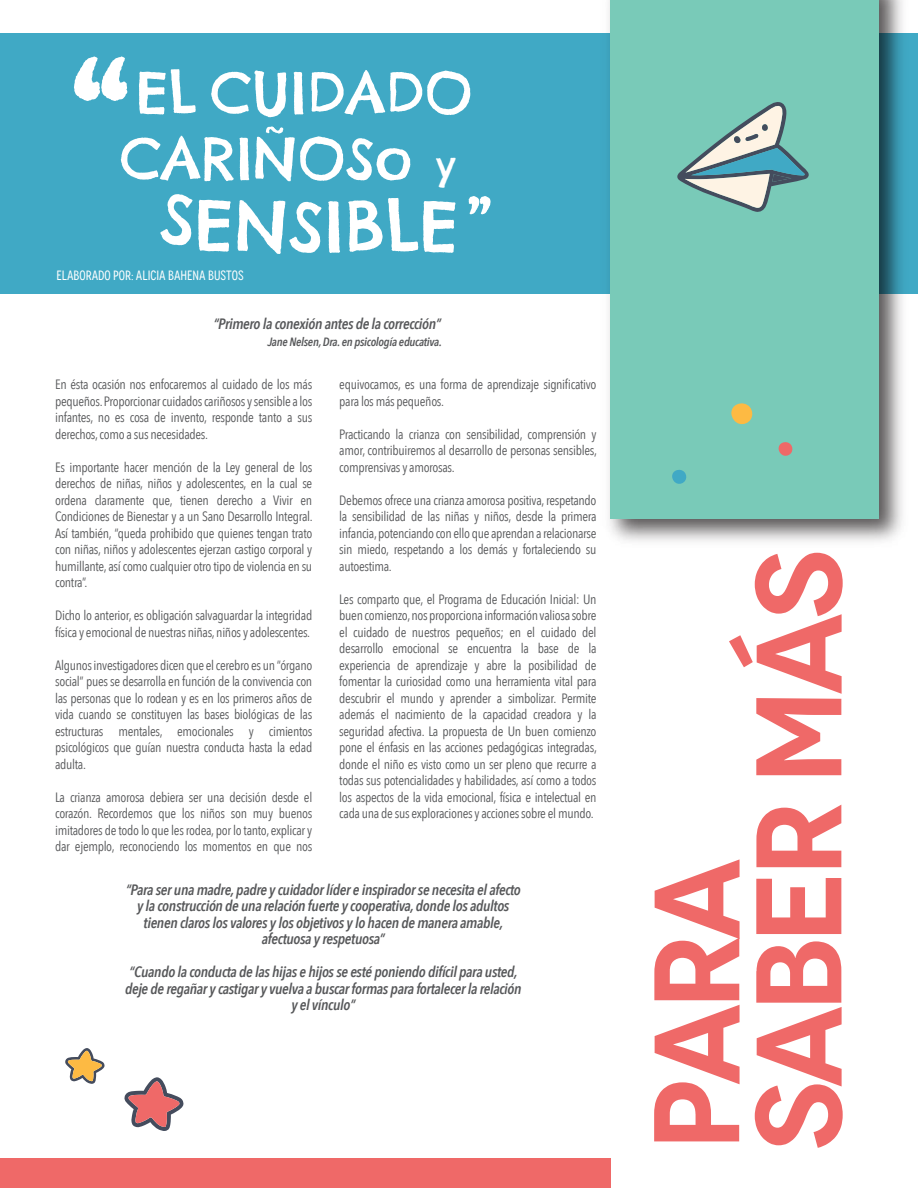
<style>
.page{position:relative;width:918px;height:1188px;background:#fff}
.page>*{position:absolute;margin:0;border:0;box-sizing:border-box;transform-origin:0 0}
.t1{font:167.4px "Chelsea Market";color:#fff}
.t2{font:600 121.5px/102px "Novecento";letter-spacing:-.05em;color:#ef6968}
.t3{font:69px "Chelsea Market";color:#fff}
.t4{font:57px "Chelsea Market";color:#fff}
.t5{font:italic 600 15px/16.5px "Avenir Next Condensed";letter-spacing:-.025em;color:#57585a;text-align:center}
.t6{font:13.5px/16.5px "Avenir Next Condensed";letter-spacing:-.025em;color:#57585a;text-align:justify}
.t7{font:condensed 13.5px "Novecento";color:#fff}
.t8{font:italic 600 12px "Avenir Next Condensed";letter-spacing:-.025em;color:#57585a}
.s1{font-size:37.5px}
</style>
<div class="page">
<div style="left:0;top:33px;width:918px;height:261px;background:#40a9c5"></div>
<img style="left:609px;top:0;width:294px;height:542px">
<div style="left:610px;top:0;width:269px;height:519px;background:#79cab8"></div>
<div style="left:0;top:1159px;width:611px;height:29px;background:#ef6968"></div>
<svg style="left:677px;top:102px;width:132px;height:110px"></svg>
<svg style="left:124px;top:1077px;width:60px;height:54px"></svg>
<svg style="left:65px;top:1048px;width:40px;height:36px"></svg>
<svg style="left:778px;top:442px;width:15px;height:14px"></svg>
<svg style="left:731px;top:403px;width:22px;height:22px"></svg>
<svg style="left:672px;top:470px;width:15px;height:14px"></svg>
<h1 class="t1" style="left:68px;top:18px;width:66px">“</h1>
<h3 class="t4" style="left:136px;top:56px;width:339px">EL CUIDADO</h3>
<h3 class="t4" style="left:120px;top:122px;width:337px">CARIÑOSo <span class="s1">y</span></h3>
<h3 class="t3" style="left:160px;top:182px;width:335px">SENSIBLE”</h3>
<p class="t7" style="left:57px;top:267px;width:189px">ELABORADO POR: ALICIA BAHENA BUSTOS</p>
<p class="t5" style="left:213px;top:315px;width:229px">“Primero la conexión antes de la corrección”</p>
<p class="t8" style="left:267px;top:334px;width:176px">Jane Nelsen, Dra. en psicología educativa.</p>
<p class="t6" style="left:55px;top:376px;width:259px">En ésta ocasión nos enfocaremos al cuidado de los más pequeños. Proporcionar cuidados cariñosos y sensible a los infantes, no es cosa de invento, responde tanto a sus derechos, como a sus necesidades.</p>
<p class="t6" style="left:55px;top:458px;width:259px">Es importante hacer mención de la Ley general de los derechos de niñas, niños y adolescentes, en la cual se ordena claramente que, tienen derecho a Vivir en Condiciones de Bienestar y a un Sano Desarrollo Integral.<br>Así también, “queda prohibido que quienes tengan trato con niñas, niños y adolescentes ejerzan castigo corporal y humillante, así como cualquier otro tipo de violencia en su contra”.</p>
<p class="t6" style="left:55px;top:607px;width:259px">Dicho lo anterior, es obligación salvaguardar la integridad física y emocional de nuestras niñas, niños y adolescentes.</p>
<p class="t6" style="left:55px;top:656px;width:259px">Algunos investigadores dicen que el cerebro es un “órgano social” pues se desarrolla en función de la convivencia con las personas que lo rodean y es en los primeros años de vida cuando se constituyen las bases biológicas de las estructuras mentales, emocionales y cimientos psicológicos que guían nuestra conducta hasta la edad adulta.</p>
<p class="t6" style="left:55px;top:788px;width:259px">La crianza amorosa debiera ser una decisión desde el corazón. Recordemos que los niños son muy buenos imitadores de todo lo que les rodea, por lo tanto, explicar y dar ejemplo, reconociendo los momentos en que nos</p>
<p class="t6" style="left:339px;top:376px;width:259px">equivocamos, es una forma de aprendizaje significativo para los más pequeños.</p>
<p class="t6" style="left:339px;top:425px;width:259px">Practicando la crianza con sensibilidad, comprensión y amor, contribuiremos al desarrollo de personas sensibles, comprensivas y amorosas.</p>
<p class="t6" style="left:339px;top:491px;width:259px">Debemos ofrece una crianza amorosa positiva, respetando la sensibilidad de las niñas y niños, desde la primera infancia, potenciando con ello que aprendan a relacionarse sin miedo, respetando a los demás y fortaleciendo su autoestima.</p>
<p class="t6" style="left:339px;top:590px;width:259px">Les comparto que, el Programa de Educación Inicial: Un buen comienzo, nos proporciona información valiosa sobre el cuidado de nuestros pequeños; en el cuidado del desarrollo emocional se encuentra la base de la experiencia de aprendizaje y abre la posibilidad de fomentar la curiosidad como una herramienta vital para descubrir el mundo y aprender a simbolizar. Permite además el nacimiento de la capacidad creadora y la seguridad afectiva. La propuesta de Un buen comienzo pone el énfasis en las acciones pedagógicas integradas, donde el niño es visto como un ser pleno que recurre a todas sus potencialidades y habilidades, así como a todos los aspectos de la vida emocional, física e intelectual en cada una de sus exploraciones y acciones sobre el mundo.</p>
<p class="t5" style="left:126px;top:881px;width:397px">“Para ser una madre, padre y cuidador líder e inspirador se necesita el afecto y la construcción de una relación fuerte y cooperativa, donde los adultos tienen claros los valores y los objetivos y lo hacen de manera amable, afectuosa y respetuosa”</p>
<p class="t5" style="left:125px;top:964px;width:398px">“Cuando la conducta de las hijas e hijos se esté poniendo difícil para usted, deje de regañar y castigar y vuelva a buscar formas para fortalecer la relación y el vínculo”</p>
<h2 class="t2" style="left:647px;top:1151px;width:603px;rotate:-90deg">para saber más</h2>
</div>
